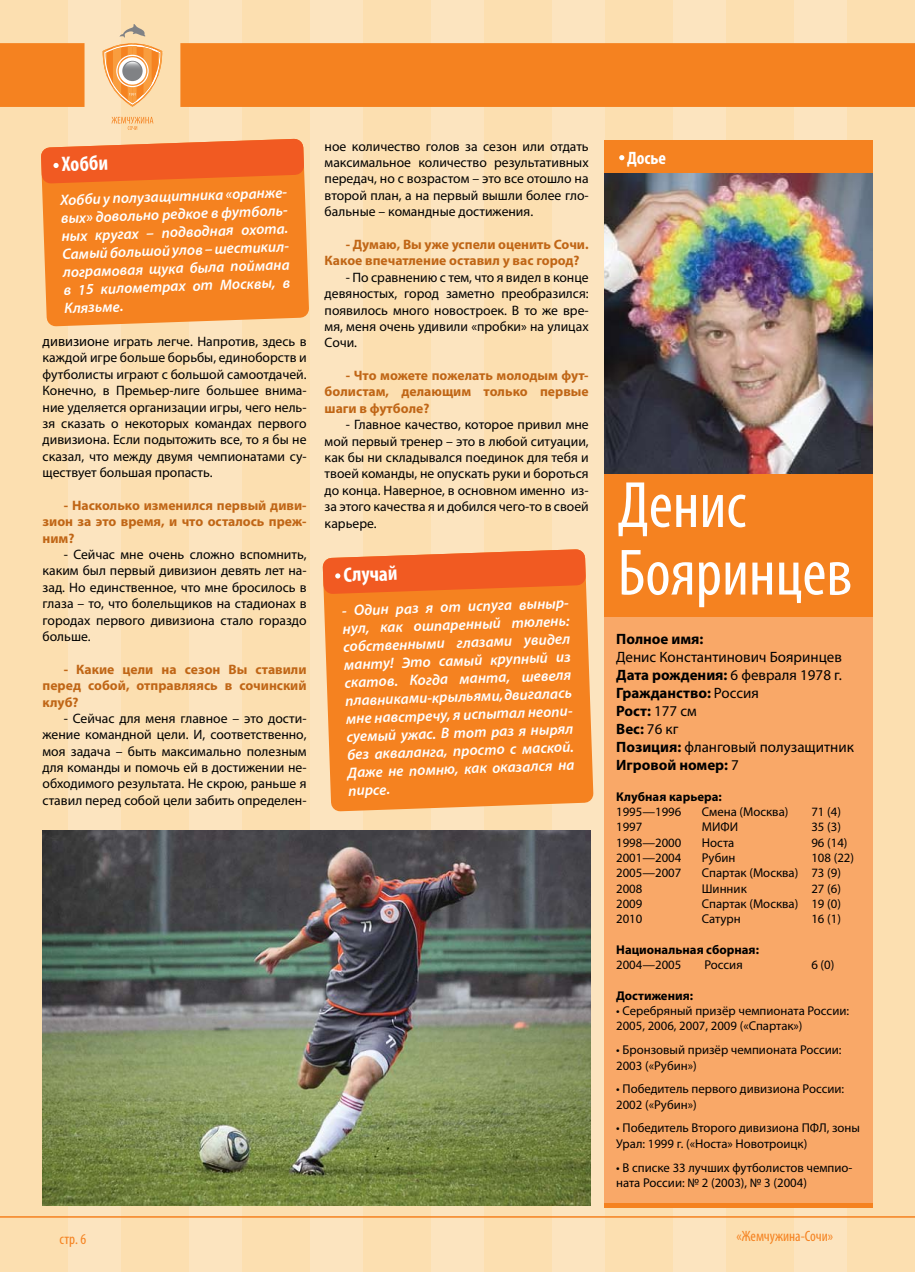
<style>
.page{position:relative;width:915px;height:1272px;background:#fff}
.page>*{position:absolute;margin:0;border:0;box-sizing:border-box;transform-origin:0 0}
.t1{font:condensed 66px/67.5px "Myriad Pro";color:#fff}
.t2{font:700 condensed 21px "Myriad Pro";color:#fff}
.t3{font:700 condensed 18px "Myriad Pro";color:#fff}
.t4{font:italic 600 15px/18px "Myriad Pro";color:#fff}
.t5{font:15px/18px "Myriad Pro";color:#000}
.t6{font:condensed 15px "Myriad Pro";color:#f58220}
.t7{font:700 15px "Myriad Pro";color:#000}
.t8{font:13.65px/16.4px "Myriad Pro";color:#000;text-align:justify}
.t9{font:700 13.65px/16.4px "Myriad Pro";color:#c06616;text-align:justify}
.t10{font:12.75px/15.3px "Myriad Pro";color:#000}
.t11{font:700 12.75px "Myriad Pro";color:#000}
.s1{font-size:14.25px}
.s2{font-weight:700}
</style>
<div class="page">
<hr style="left:914px;top:0;width:1px;height:1271px;background:#e4e5e6">
<hr style="left:914px;top:244px;width:1px;height:1027px;background:#f58220">
<div style="left:0;top:0;width:914px;height:1271px;background:#fce4bf"></div>
<div style="left:0;top:0;width:68px;height:1271px;background:#fcdfb0"></div>
<div style="left:121px;top:0;width:68px;height:1271px;background:#fcdfb0"></div>
<div style="left:242px;top:0;width:67px;height:1271px;background:#fcdfb0"></div>
<div style="left:363px;top:0;width:67px;height:1271px;background:#fcdfb0"></div>
<div style="left:484px;top:0;width:67px;height:1271px;background:#fcdfb0"></div>
<div style="left:605px;top:0;width:67px;height:1271px;background:#fcdfb0"></div>
<div style="left:726px;top:0;width:67px;height:1271px;background:#fcdfb0"></div>
<div style="left:847px;top:0;width:67px;height:1271px;background:#fcdfb0"></div>
<hr style="left:0;top:1216px;width:914px;height:1px;background:#f58220">
<div style="left:0;top:43px;width:914px;height:64px;background:#f58220"></div>
<svg style="left:102px;top:24px;width:60px;height:83px"></svg>
<div style="left:604px;top:140px;width:268px;height:1068px;background:#f58220"></div>
<img style="left:604px;top:173px;width:268px;height:300px">
<svg style="left:619px;top:155px;width:5px;height:5px"></svg>
<div style="left:604px;top:617px;width:268px;height:585px;background:#f9a868"></div>
<svg style="left:324px;top:603px;width:270px;height:217px"></svg>
<svg style="left:322px;top:539px;width:265px;height:64px"></svg>
<img style="left:43px;top:830px;width:547px;height:375px">
<svg style="left:46px;top:317px;width:264px;height:19px"></svg>
<svg style="left:41px;top:117px;width:269px;height:200px"></svg>
<h2 class="t2" style="left:61px;top:151px;width:48px;rotate:-2deg">Хобби</h2>
<p class="t4" style="left:60px;top:191px;width:231px;rotate:-2deg">Хобби у полузащитника «оранже&shy;вых» довольно редкое в футболь&shy;ных кругах – подводная охота.<br>Самый большой улов – шестикил&shy;лограмовая щука была поймана в 15 километрах от Москвы, в<br>Клязьме.</p>
<p class="t8" style="left:43px;top:333px;width:265px"><span class="s1">дивизио</span>не играть легче. Напротив, здесь в каждой игре больше борьбы, единоборств и футболисты играют с большой самоотдачей.<br>Конечно, в Премьер-лиге большее внима&shy;ние уделяется организации игры, чего нель&shy;зя сказать о некоторых командах первого дивизиона. Если подытожить все, то я бы не сказал, что между двумя чемпионатами су&shy;ществует большая пропасть.</p>
<p class="t9" style="left:43px;top:496px;width:265px;text-indent:21px">- Насколько изменился первый диви&shy;зион за это время, и что осталось преж&shy;ним?</p>
<p class="t8" style="left:43px;top:546px;width:265px;text-indent:21px">- Сейчас мне очень сложно вспомнить, каким был первый дивизион девять лет на&shy;зад. Но единственное, что мне бросилось в глаза – то, что болельщиков на стадионах в городах первого дивизиона стало гораздо больше.</p>
<p class="t9" style="left:43px;top:660px;width:265px;text-indent:21px">- Какие цели на сезон Вы ставили перед собой, отправляясь в сочинский клуб?</p>
<p class="t8" style="left:43px;top:710px;width:265px;text-indent:21px">- Сейчас для меня главное – это дости&shy;жение командной цели. И, соответственно, моя задача – быть максимально полезным для команды и помочь ей в достижении не&shy;обходимого результата. Не скрою, раньше я ставил перед собой цели забить определен-</p>
<p class="t8" style="left:324px;top:138px;width:265px">ное количество голов за сезон или отдать максимальное количество результативных передач, но с возрастом – это все отошло на второй план, а на первый вышли более гло&shy;бальные – командные достижения.</p>
<p class="t9" style="left:324px;top:236px;width:265px;text-indent:21px">- Думаю, Вы уже успели оценить Сочи.<br>Какое впечатление оставил у вас город?</p>
<p class="t8" style="left:324px;top:269px;width:265px;text-indent:21px">- По сравнению с тем, что я видел в конце девяностых, город заметно преобразился: появилось много новостроек. В то же вре&shy;мя, меня очень удивили «пробки» на улицах Сочи.</p>
<p class="t9" style="left:324px;top:367px;width:265px;text-indent:21px">- Что можете пожелать молодым фут&shy;болистам, делающим только первые шаги в футболе?</p>
<p class="t8" style="left:324px;top:416px;width:265px;text-indent:21px">- Главное качество, которое привил мне мой первый тренер – это в любой ситуации, как бы ни складывался поединок для тебя и твоей команды, не опускать руки и бороться до конца. Наверное, в основном именно из&shy;за этого качества я и добился чего-то в своей карьере.</p>
<h2 class="t2" style="left:343px;top:561px;width:55px;rotate:-2deg">Случай</h2>
<p class="t4" style="left:342px;top:601px;width:231px;rotate:-2deg">- Один раз я от испуга выныр&shy;нул, как ошпаренный тюлень: собственными глазами увидел манту! Это самый крупный из скатов. Когда манта, шевеля плавниками-крыльями, двигалась мне навстречу, я испытал неопи&shy;суемый ужас. В тот раз я нырял без акваланга, просто с маской.<br>Даже не помню, как оказался на пирсе.</p>
<h3 class="t3" style="left:627px;top:146px;width:40px">Досье</h3>
<h1 class="t1" style="left:617px;top:470px;width:236px">Денис<br>Бояринцев</h1>
<p class="t7" style="left:616px;top:629px;width:89px">Полное имя:</p>
<p class="t5" style="left:616px;top:648px;width:239px">Денис Константинович Бояринцев<br><span class="s2">Дата рождения:</span> 6 февраля 1978 г.<br><span class="s2">Гражданство:</span> Россия<br><span class="s2">Рост:</span> 177 см<br><span class="s2">Вес:</span> 76 кг<br><span class="s2">Позиция:</span> фланговый полузащитник<br><span class="s2">Игровой номер:</span> 7</p>
<p class="t11" style="left:616px;top:788px;width:107px">Клубная карьера:</p>
<p class="t10" style="left:616px;top:804px;width:67px">1995—1996</p>
<p class="t10" style="left:701px;top:804px;width:88px">Смена (Москва)</p>
<p class="t10" style="left:811px;top:804px;width:31px">71 (4)</p>
<p class="t10" style="left:616px;top:819px;width:28px">1997</p>
<p class="t10" style="left:701px;top:819px;width:38px">МИФИ</p>
<p class="t10" style="left:811px;top:819px;width:31px">35 (3)</p>
<p class="t10" style="left:616px;top:834px;width:67px">1998—2000</p>
<p class="t10" style="left:701px;top:834px;width:34px">Носта</p>
<p class="t10" style="left:811px;top:834px;width:38px">96 (14)</p>
<p class="t10" style="left:616px;top:849px;width:67px">2001—2004</p>
<p class="t10" style="left:701px;top:849px;width:35px">Рубин</p>
<p class="t10" style="left:811px;top:849px;width:44px">108 (22)</p>
<p class="t10" style="left:616px;top:865px;width:67px">2005—2007</p>
<p class="t10" style="left:701px;top:865px;width:141px">Спартак (Москва) 73 (9)</p>
<p class="t10" style="left:616px;top:880px;width:28px">2008</p>
<p class="t10" style="left:701px;top:880px;width:46px">Шинник</p>
<p class="t10" style="left:811px;top:880px;width:31px">27 (6)</p>
<p class="t10" style="left:616px;top:895px;width:28px">2009</p>
<p class="t10" style="left:701px;top:895px;width:141px">Спартак (Москва) 19 (0)</p>
<p class="t10" style="left:616px;top:911px;width:28px">2010</p>
<p class="t10" style="left:701px;top:911px;width:41px">Сатурн</p>
<p class="t10" style="left:811px;top:911px;width:31px">16 (1)</p>
<p class="t11" style="left:616px;top:941px;width:144px">Национальная сборная:</p>
<p class="t10" style="left:616px;top:957px;width:67px">2004—2005</p>
<p class="t10" style="left:704px;top:957px;width:40px">Россия</p>
<p class="t10" style="left:811px;top:957px;width:25px">6 (0)</p>
<p class="t11" style="left:616px;top:987px;width:78px">Достижения:</p>
<p class="t10" style="left:616px;top:1002px;width:234px">• Серебряный призёр чемпионата России:<br>2005, 2006, 2007, 2009 («Спартак»)</p>
<p class="t10" style="left:616px;top:1042px;width:227px">• Бронзовый призёр чемпионата России:<br>2003 («Рубин»)</p>
<p class="t10" style="left:616px;top:1081px;width:229px">• Победитель первого дивизиона России:<br>2002 («Рубин»)</p>
<p class="t10" style="left:616px;top:1120px;width:245px">• Победитель Второго дивизиона ПФЛ, зоны<br>Урал: 1999 г. («Носта» Новотроицк)</p>
<p class="t10" style="left:616px;top:1159px;width:238px">• В списке 33 лучших футболистов чемпио&shy;ната России: № 2 (2003), № 3 (2004)</p>
<p class="t6" style="left:60px;top:1226px;width:28px">стр. 6</p>
<p class="t6" style="left:736px;top:1226px;width:98px">«Жемчужина-Сочи»</p>
</div>
